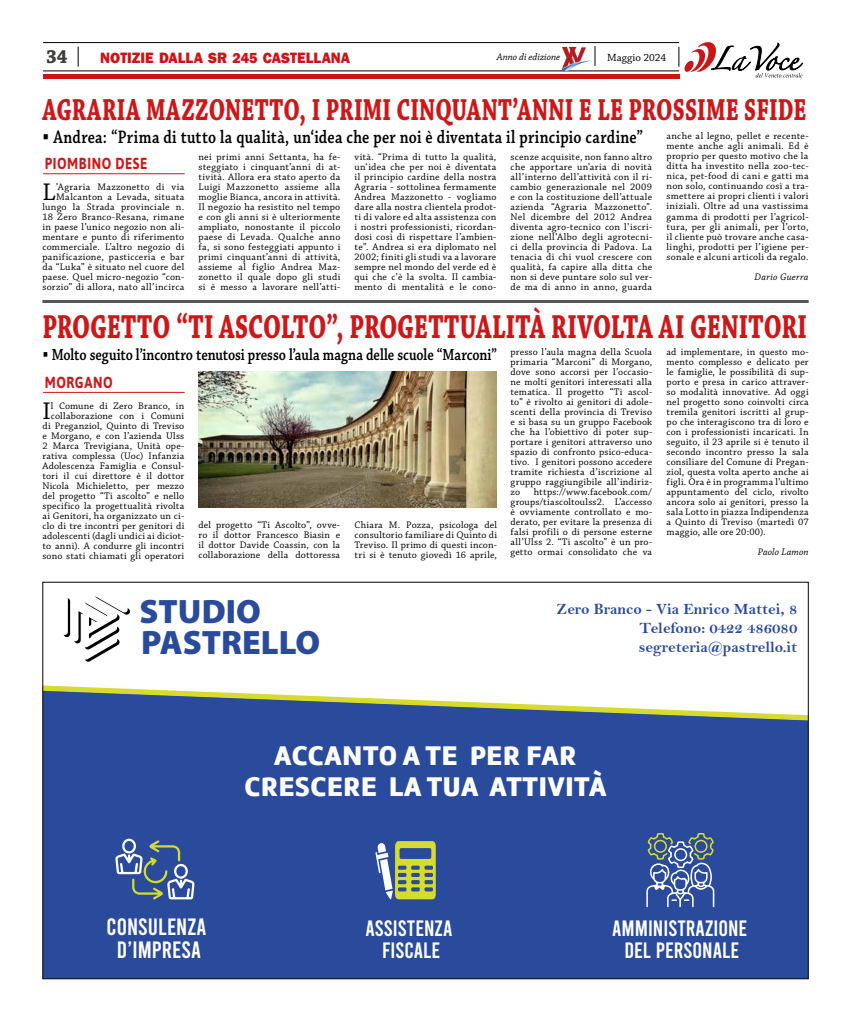
<style>
.page{position:relative;width:851px;height:1021px;background:#fff}
.page>*{position:absolute;margin:0;border:0;box-sizing:border-box;transform-origin:0 0}
.t1{font:700 35px "Chaparral Pro";color:#cd1719;scale:.7 1}
.t2{font:900 33.9px/31.2px "Myriad Pro";color:#2a4b9b}
.t3{font:700 32px "Chaparral Pro";letter-spacing:.01em;color:#cd1719;scale:.7 1}
.t4{font:27.8px/30.9px "Amelia Basic Black";letter-spacing:.025em;color:#fff;text-align:center}
.t5{font:25.4px "Chaparral Pro";color:#000}
.t6{font:23.6px/23.6px "Bebas";color:#fff;text-align:center}
.t7{font:22.2px/22.2px "Bebas";color:#fff;text-align:center}
.t8{font:700 20px "Chaparral Pro";color:#3c3c3b;scale:.95 1}
.t9{font:600 19px "Chaparral Pro";letter-spacing:.02em;color:#000;scale:.81 1}
.t10{font:600 17px "Chaparral Pro";letter-spacing:-.005em;color:#000;scale:.81 1}
.t11{font:700 16px "Asap";letter-spacing:.045em;color:#cd1719;scale:.82 1}
.t12{font:15.8px/18.9px "Bell MT Bold";color:#2a4b9b;text-align:justify}
.t13{font:800 15.4px "Franklin Gothic";letter-spacing:-.005em;color:#ca1517;scale:.95 1}
.t14{font:11px "Chaparral Pro";color:#000}
.t15{font:10px/10px "Chaparral Pro";letter-spacing:.025em;color:#000;text-align:justify}
.t16{font:italic 10px "Chaparral Pro";letter-spacing:.01em;color:#000}
.s1{font-size:15px}
.s2{font-family:"Arial";font-weight:700}
</style>
<div class="page">
<div style="left:43px;top:74px;width:636px;height:5px;background:#ca1517"></div>
<hr style="left:43px;top:42px;width:636px;height:1px;background:#000">
<svg style="left:78px;top:47px;width:1px;height:20px"></svg>
<svg style="left:678px;top:42px;width:125px;height:35px"></svg>
<hr style="left:43px;top:71px;width:636px;height:1px;background:#000">
<svg style="left:560px;top:46px;width:35px;height:25px"></svg>
<div style="left:64px;top:598px;width:6px;height:39px;background:#000;border-radius:3px"></div>
<div style="left:61px;top:596px;width:7px;height:39px;background:#fff;border-radius:3px"></div>
<svg style="left:74px;top:596px;width:56px;height:66px"></svg>
<div style="left:45px;top:724px;width:761px;height:253px;background:#2a4b9b"></div>
<svg style="left:115px;top:838px;width:79px;height:61px;background:#546e9f"></svg>
<svg style="left:375px;top:841px;width:61px;height:58px;background:#90a074"></svg>
<svg style="left:646px;top:832px;width:68px;height:75px;background:#5b74a5"></svg>
<svg style="left:45px;top:685px;width:761px;height:39px"></svg>
<hr style="left:43px;top:173px;width:142px;height:1px;background:#cd1719">
<hr style="left:43px;top:392px;width:142px;height:1px;background:#cd1719">
<hr style="left:42px;top:300px;width:766px;height:3px;background:#575756">
<img style="left:198px;top:371px;width:298px;height:136px">
<h3 class="t8" style="left:46px;top:44px;width:24px">34</h3>
<h3 class="t13" style="left:100px;top:48px;width:264px">NOTIZIE DALLA SR <span class="s1">245</span> CASTELLANA</h3>
<p class="t16" style="left:496px;top:51px;width:65px">Anno di edizione</p>
<p class="t14" style="left:607px;top:51px;width:61px">Maggio 2024</p>
<h3 class="t3" style="left:42px;top:91px;width:1092px">AGRARIA MAZZONETTO, I PRIMI CINQUANT’ANNI E LE PROSSIME SFIDE</h3>
<h3 class="t9" style="left:43px;top:126px;width:742px"><span class="s2">▪</span> Andrea: “Prima di tutto la qualità, un‘idea che per noi è diventata il principio cardine”</h3>
<h3 class="t11" style="left:45px;top:152px;width:127px">PIOMBINO DESE</h3>
<p class="t15" style="left:42px;top:182px;width:143px;text-align:right">’Agraria Mazzonetto di via<br>Malcanton a Levada, situata lungo la Strada provinciale n.<br>18 Zero Branco-Resana, rimane in paese l’unico negozio non ali&shy;mentare e punto di riferimento commerciale. L’altro negozio di panificazione, pasticceria e bar da “Luka” è situato nel cuore del paese. Quel micro-negozio “con&shy;sorzio” di allora, nato all’incirca</p>
<h3 class="t5" style="left:42px;top:178px;width:15px">L</h3>
<p class="t15" style="left:198px;top:152px;width:143px">nei primi anni Settanta, ha fe&shy;steggiato i cinquant’anni di at&shy;tività. Allora era stato aperto da Luigi Mazzonetto assieme alla moglie Bianca, ancora in attività.<br>Il negozio ha resistito nel tempo e con gli anni si è ulteriormente ampliato, nonostante il piccolo paese di Levada. Qualche anno fa, si sono festeggiati appunto i primi cinquant’anni di attività, assieme al figlio Andrea Maz&shy;zonetto il quale dopo gli studi si è messo a lavorare nell’atti-</p>
<p class="t15" style="left:354px;top:152px;width:143px">vità. “Prima di tutto la qualità, un‘idea che per noi è diventata il principio cardine della nostra Agraria - sottolinea fermamente Andrea Mazzonetto - vogliamo dare alla nostra clientela prodot&shy;ti di valore ed alta assistenza con i nostri professionisti, ricordan&shy;dosi così di rispettare l’ambien&shy;te”. Andrea si era diplomato nel 2002; finiti gli studi va a lavorare sempre nel mondo del verde ed è qui che c’è la svolta. Il cambia&shy;mento di mentalità e le cono-</p>
<p class="t15" style="left:510px;top:152px;width:143px">scenze acquisite, non fanno altro che apportare un’aria di novità all’interno dell’attività con il ri&shy;cambio generazionale nel 2009 e con la costituzione dell’attuale azienda “Agraria Mazzonetto”.<br>Nel dicembre del 2012 Andrea diventa agro-tecnico con l’iscri&shy;zione nell’Albo degli agrotecni&shy;ci della provincia di Padova. La tenacia di chi vuol crescere con qualità, fa capire alla ditta che non si deve puntare solo sul ver&shy;de ma di anno in anno, guarda</p>
<p class="t15" style="left:666px;top:132px;width:143px">anche al legno, pellet e recente&shy;mente anche agli animali. Ed è proprio per questo motivo che la ditta ha investito nella zoo-tec&shy;nica, pet-food di cani e gatti ma non solo, continuando così a tra&shy;smettere ai propri clienti i valori iniziali. Oltre ad una vastissima gamma di prodotti per l’agricol&shy;tura, per gli animali, per l’orto, il cliente può trovare anche casa&shy;linghi, prodotti per l’igiene per&shy;sonale e alcuni articoli da regalo.</p>
<p class="t16" style="left:754px;top:271px;width:55px">Dario Guerra</p>
<h1 class="t1" style="left:42px;top:306px;width:1093px">PROGETTO “TI ASCOLTO”, PROGETTUALITÀ RIVOLTA AI GENITORI</h1>
<h3 class="t10" style="left:43px;top:345px;width:562px"><span class="s2">▪</span> Molto seguito l’incontro tenutosi presso l’aula magna delle scuole “Marconi”</h3>
<h3 class="t11" style="left:45px;top:371px;width:84px">MORGANO</h3>
<p class="t15" style="left:42px;top:401px;width:143px;text-align:right">l Comune di Zero Branco, in collaborazione con i Comuni di Preganziol, Quinto di Treviso e Morgano, e con l’azienda Ulss<br>2 Marca Trevigiana, Unità ope&shy;rativa complessa (Uoc) Infanzia<br>Adolescenza Famiglia e Consul&shy;tori il cui direttore è il dottor<br>Nicola Michieletto, per mezzo del progetto “Ti ascolto” e nello specifico la progettualità rivolta ai Genitori, ha organizzato un ci&shy;clo di tre incontri per genitori di adolescenti (dagli undici ai diciot&shy;to anni). A condurre gli incontri sono stati chiamati gli operatori</p>
<h3 class="t5" style="left:42px;top:396px;width:10px">I</h3>
<p class="t15" style="left:198px;top:520px;width:143px">del progetto “Ti Ascolto”, ovve&shy;ro il dottor Francesco Biasin e il dottor Davide Coassin, con la collaborazione della dottoressa</p>
<p class="t15" style="left:354px;top:520px;width:144px">Chiara M. Pozza, psicologa del consultorio familiare di Quinto di Treviso. Il primo di questi incon&shy;tri si è tenuto giovedì 16 aprile,</p>
<p class="t15" style="left:510px;top:347px;width:143px">presso l’aula magna della Scuola primaria “Marconi” di Morgano, dove sono accorsi per l’occasio&shy;ne molti genitori interessati alla tematica. Il progetto “Ti ascol&shy;to” è rivolto ai genitori di adole&shy;scenti della provincia di Treviso e si basa su un gruppo Facebook che ha l’obiettivo di poter sup&shy;portare i genitori attraverso uno spazio di confronto psico-educa&shy;tivo. I genitori possono accedere tramite richiesta d’iscrizione al gruppo raggiungibile all’indiriz&shy;zo</p>
<p class="t15" style="left:510px;top:487px;width:143px;text-indent:23px">https://www.facebook.com/ groups/tiascoltoulss2. L’accesso è ovviamente controllato e mo&shy;derato, per evitare la presenza di falsi profili o di persone esterne all’Ulss 2. “Ti ascolto” è un pro&shy;getto ormai consolidato che va</p>
<p class="t15" style="left:666px;top:347px;width:144px">ad implementare, in questo mo&shy;mento complesso e delicato per le famiglie, le possibilità di sup&shy;porto e presa in carico attraver&shy;so modalità innovative. Ad oggi nel progetto sono coinvolti circa tremila genitori iscritti al grup&shy;po che interagiscono tra di loro e con i professionisti incaricati. In seguito, il 23 aprile si è tenuto il secondo incontro presso la sala consiliare del Comune di Pregan&shy;ziol, questa volta aperto anche ai figli. Ora è in programma l’ultimo appuntamento del ciclo, rivolto ancora solo ai genitori, presso la sala Lotto in piazza Indipendenza a Quinto di Treviso (martedì 07 maggio, alle ore 20:00).</p>
<p class="t16" style="left:757px;top:546px;width:52px">Paolo Lamon</p>
<h2 class="t2" style="left:139px;top:594px;width:182px">STUDIO<br>PASTRELLO</h2>
<h3 class="t12" style="left:638px;top:599px;width:160px;text-indent:-82px">Zero Branco - Via Enrico Mattei, 8<br>Telefono: 0422 486080 segreteria@pastrello.it</h3>
<h3 class="t4" style="left:244px;top:740px;width:363px">ACCANTO A TE PER FAR<br>CRESCERE LA TUA ATTIVITÀ</h3>
<h3 class="t6" style="left:107px;top:914px;width:101px">CONSULENZA<br>D’IMPRESA</h3>
<h3 class="t7" style="left:365px;top:917px;width:89px">ASSISTENZA<br>FISCALE</h3>
<h3 class="t7" style="left:612px;top:917px;width:137px">AMMINISTRAZIONE<br>DEL PERSONALE</h3>
</div>
